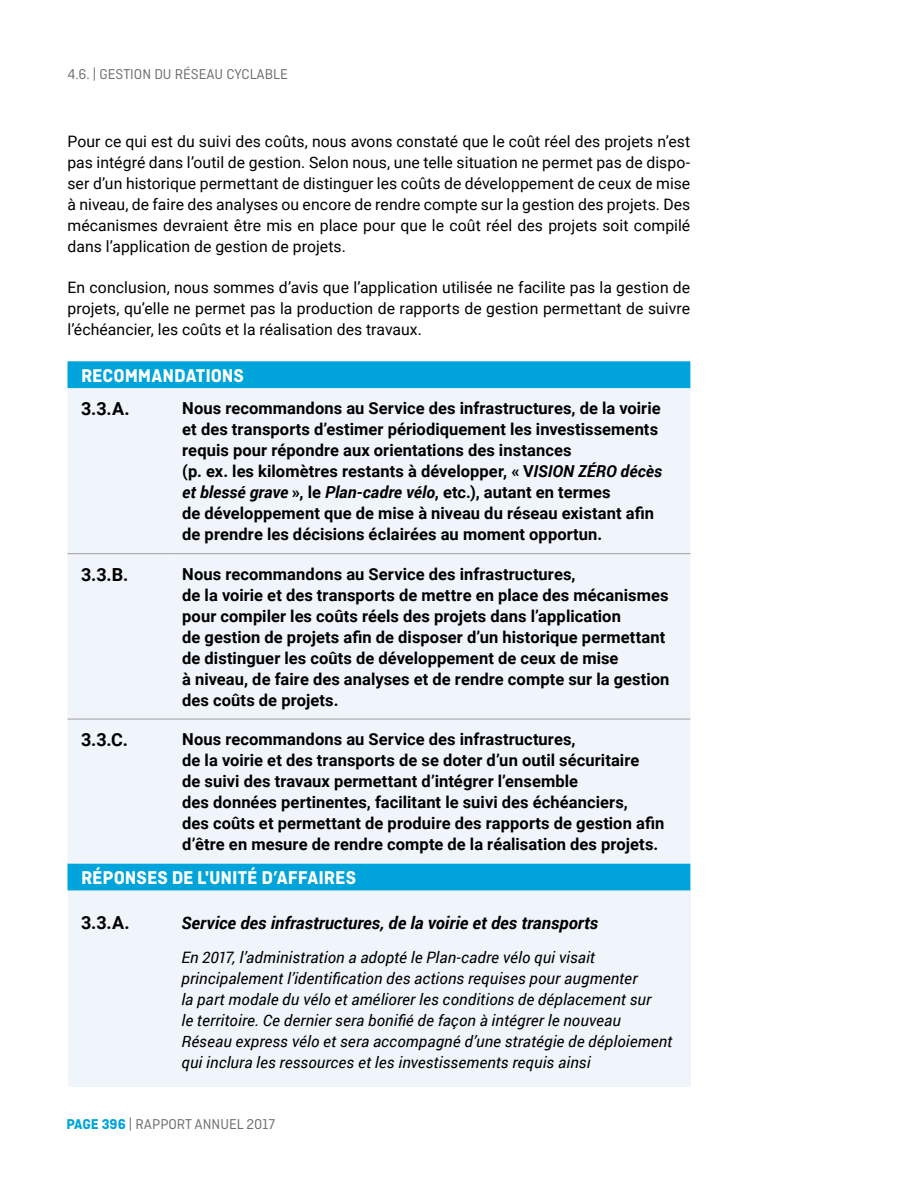
<style>
.page{position:relative;width:918px;height:1188px;background:#fff}
.page>*{position:absolute;margin:0;border:0;box-sizing:border-box;transform-origin:0 0}
.t1{font:700 19.5px "Ciutadella";color:#fff}
.t2{font:700 18px "Roboto";color:#000}
.t3{font:italic 700 17.25px "Roboto";color:#000}
.t4{font:700 16.5px/21px "Roboto";letter-spacing:.005em;color:#000}
.t5{font:15.75px/21px "Roboto";letter-spacing:.005em;color:#000;text-align:justify}
.t6{font:italic 15.75px/21px "Roboto";letter-spacing:.005em;color:#000}
.t7{font:15px "Ciutadella";color:#706f6f}
.s1{font-style:italic}
.s2{font-weight:700;color:#00a4da}
</style>
<div class="page">
<div style="left:68px;top:881px;width:622px;height:206px;background:#eff5fb"></div>
<div style="left:68px;top:361px;width:622px;height:529px;background:#00a4da"></div>
<div style="left:68px;top:388px;width:622px;height:475px;background:#eff5fb"></div>
<hr style="left:68px;top:553px;width:101px;height:1px;background:#9f9f9f">
<hr style="left:169px;top:553px;width:521px;height:1px;background:#9f9f9f">
<hr style="left:68px;top:719px;width:101px;height:1px;background:#9f9f9f">
<hr style="left:169px;top:719px;width:521px;height:1px;background:#9f9f9f">
<p class="t7" style="left:68px;top:66px;width:222px">4.6. | GESTION DU RÉSEAU CYCLABLE</p>
<p class="t5" style="left:68px;top:130px;width:624px">Pour ce qui est du suivi des coûts, nous avons constaté que le coût réel des projets n’est pas intégré dans l’outil de gestion. Selon nous, une telle situation ne permet pas de dispo&shy;ser d’un historique permettant de distinguer les coûts de développement de ceux de mise à niveau, de faire des analyses ou encore de rendre compte sur la gestion des projets. Des mécanismes devraient être mis en place pour que le coût réel des projets soit compilé dans l’application de gestion de projets.</p>
<p class="t5" style="left:68px;top:276px;width:624px">En conclusion, nous sommes d’avis que l’application utilisée ne facilite pas la gestion de projets, qu’elle ne permet pas la production de rapports de gestion permettant de suivre l’échéancier, les coûts et la réalisation des travaux.</p>
<p class="t1" style="left:81px;top:364px;width:165px">RECOMMANDATIONS</p>
<p class="t2" style="left:81px;top:396px;width:50px">3.3.A.</p>
<p class="t4" style="left:182px;top:397px;width:481px">Nous recommandons au Service des infrastructures, de la voirie et des transports d’estimer périodiquement les investissements requis pour répondre aux orientations des instances<br>(p. ex. les kilomètres restants à développer, « V<span class="s1">ISION ZÉRO décès et blessé grave</span> », le <span class="s1">Plan-cadre vélo</span>, etc.), autant en termes<br>de développement que de mise à niveau du réseau existant afin de prendre les décisions éclairées au moment opportun.</p>
<p class="t2" style="left:81px;top:562px;width:49px">3.3.B.</p>
<p class="t4" style="left:182px;top:563px;width:489px">Nous recommandons au Service des infrastructures,<br>de la voirie et des transports de mettre en place des mécanismes pour compiler les coûts réels des projets dans l’application<br>de gestion de projets afin de disposer d’un historique permettant de distinguer les coûts de développement de ceux de mise<br>à niveau, de faire des analyses et de rendre compte sur la gestion des coûts de projets.</p>
<p class="t2" style="left:81px;top:727px;width:49px">3.3.C.</p>
<p class="t4" style="left:182px;top:728px;width:484px">Nous recommandons au Service des infrastructures,<br>de la voirie et des transports de se doter d’un outil sécuritaire<br>de suivi des travaux permettant d’intégrer l’ensemble<br>des données pertinentes, facilitant le suivi des échéanciers,<br>des coûts et permettant de produire des rapports de gestion afin d’être en mesure de rendre compte de la réalisation des projets.</p>
<p class="t1" style="left:81px;top:867px;width:277px">RÉPONSES DE L'UNITÉ D’AFFAIRES</p>
<p class="t2" style="left:81px;top:910px;width:50px">3.3.A.</p>
<p class="t3" style="left:182px;top:910px;width:418px">Service des infrastructures, de la voirie et des transports</p>
<p class="t6" style="left:182px;top:947px;width:493px">En 2017, l’administration a adopté le Plan-cadre vélo qui visait principalement l’identification des actions requises pour augmenter<br>la part modale du vélo et améliorer les conditions de déplacement sur<br>le territoire. Ce dernier sera bonifié de façon à intégrer le nouveau Réseau express vélo et sera accompagné d’une stratégie de déploiement qui inclura les ressources et les investissements requis ainsi</p>
<p class="t7" style="left:66px;top:1116px;width:210px"><span class="s2">PAGE 396</span> | RAPPORT ANNUEL 2017</p>
</div>
